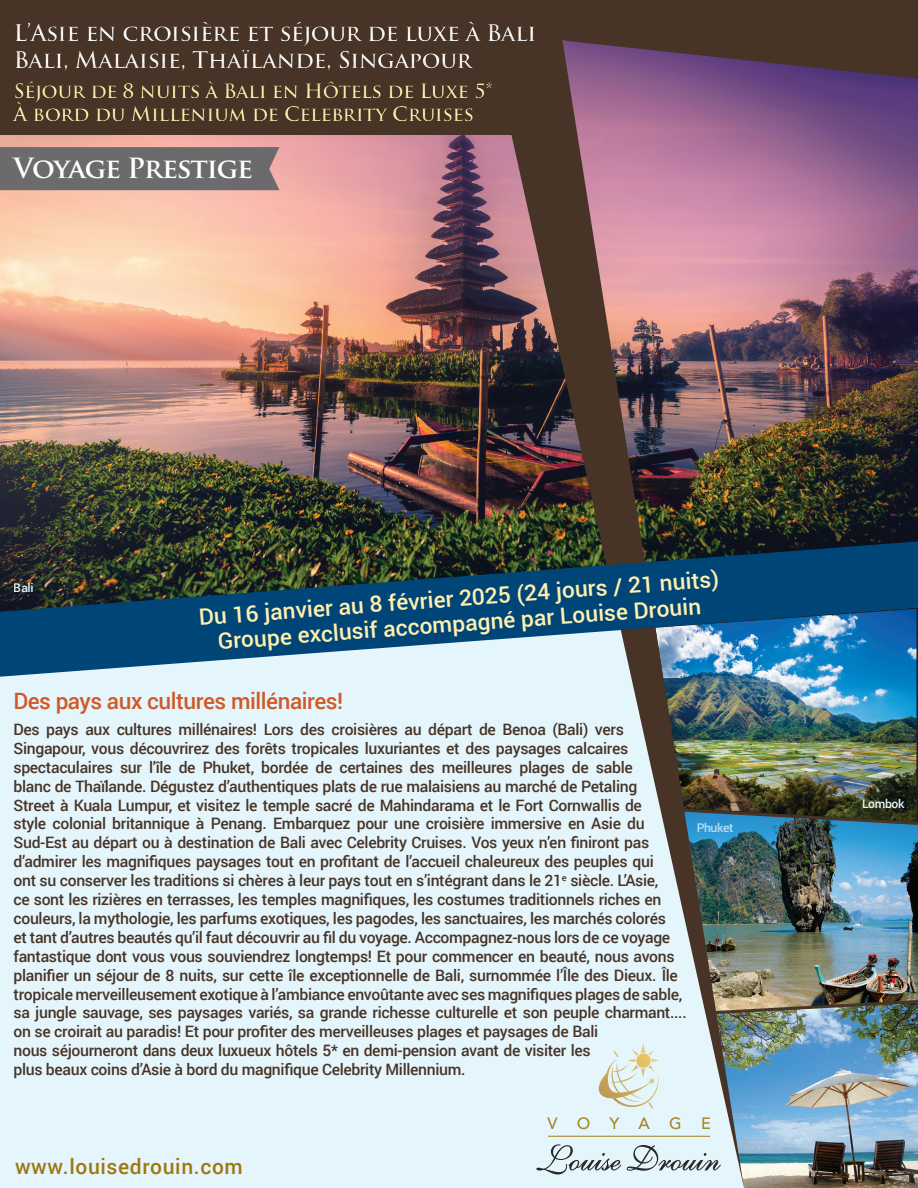
<style>
.page{position:relative;width:918px;height:1188px;background:#fff}
.page>*{position:absolute;margin:0;border:0;box-sizing:border-box;transform-origin:0 0}
.t1{font:700 27.15px "Trajan Pro";letter-spacing:-.04em;color:#fff}
.t2{font:500 22.5px/25.5px "Roboto";color:#fff0ae;text-align:center}
.t3{font:700 22.5px/27px "Trajan Pro";letter-spacing:-.02em;color:#fff}
.t4{font:500 22.5px "Roboto";letter-spacing:-.02em;color:#d15927}
.t5{font:500 21px "Roboto";letter-spacing:.03em;color:#9d7810}
.t6{font:700 19.5px/23.4px "Trajan Pro";letter-spacing:-.02em;color:#fff0ae}
.t7{font:500 15.75px/18.9px "Roboto";letter-spacing:-.02em;color:#473426}
.t8{font:500 12px "Roboto";letter-spacing:-.03em;color:#e5f5fc}
.t9{font:500 12px "Roboto";letter-spacing:-.03em;color:#fff}
</style>
<div class="page">
<img style="left:0;top:0;width:918px;height:1188px">
<svg style="left:0;top:541px;width:918px;height:136px;background:#305e79"></svg>
<svg style="left:547px;top:1117px;width:163px;height:12px;background:#dce6df"></svg>
<svg style="left:536px;top:1144px;width:85px;height:30px;background:#c6d3d9"></svg>
<svg style="left:627px;top:1145px;width:94px;height:26px;background:#bfccd2"></svg>
<svg style="left:597px;top:1043px;width:62px;height:66px;background:#e0e6da"></svg>
<hr style="left:548px;top:1136px;width:162px;height:1px;background:#ab8d31">
<div style="left:7px;top:18px;width:542px;height:123px;background:#473426"></div>
<div style="left:0;top:147px;width:279px;height:43px;background:#6b6b6e"></div>
<h2 class="t3" style="left:14px;top:19px;width:525px">L’Asie en croisière et séjour de luxe à Bali<br>Bali, Malaisie, Thaïlande, Singapour</h2>
<p class="t6" style="left:14px;top:79px;width:481px">Séjour de 8 nuits à Bali en Hôtels de Luxe 5*<br>À bord du Millenium de Celebrity Cruises</p>
<h1 class="t1" style="left:13px;top:151px;width:241px">Voyage Prestige</h1>
<p class="t8" style="left:14px;top:580px;width:21px">Bali</p>
<h2 class="t2" style="left:198px;top:603px;width:523px;rotate:-4deg">Du 16 janvier au 8 février 2025 (24 jours / 21 nuits)<br>Groupe exclusif accompagné par Louise Drouin</h2>
<h2 class="t4" style="left:14px;top:685px;width:331px">Des pays aux cultures millénaires!</h2>
<p class="t7" style="left:14px;top:719px;width:675px">Des pays aux cultures millénaires! Lors des croisières au départ de Benoa (Bali) vers Singapour, vous découvrirez des forêts tropicales luxuriantes et des paysages calcaires spectaculaires sur l’île de Phuket, bordée de certaines des meilleures plages de sable<br>blanc de Thaïlande. Dégustez d’authentiques plats de rue malaisiens au marché de Petaling<br>Street à Kuala Lumpur, et visitez le temple sacré de Mahindarama et le Fort Cornwallis de<br>style colonial britannique à Penang. Embarquez pour une croisière immersive en Asie du Sud-Est au départ ou à destination de Bali avec Celebrity Cruises. Vos yeux n’en finiront pas d’admirer les magnifiques paysages tout en profitant de l’accueil chaleureux des peuples qui<br>ont su conserver les traditions si chères à leur pays tout en s’intégrant dans le 21<sup>e</sup> siècle. L’Asie,<br>ce sont les rizières en terrasses, les temples magnifiques, les costumes traditionnels riches en couleurs, la mythologie, les parfums exotiques, les pagodes, les sanctuaires, les marchés colorés<br>et tant d’autres beautés qu’il faut découvrir au fil du voyage. Accompagnez-nous lors de ce voyage fantastique dont vous vous souviendrez longtemps! Et pour commencer en beauté, nous avons planifier un séjour de 8 nuits, sur cette île exceptionnelle de Bali, surnommée l’Île des Dieux. Île tropicale merveilleusement exotique à l’ambiance envoûtante avec ses magnifiques plages de sable, sa jungle sauvage, ses paysages variés, sa grande richesse culturelle et son peuple charmant.... on se croirait au paradis! Et pour profiter des merveilleuses plages et paysages de Bali<br>nous séjourneront dans deux luxueux hôtels 5* en demi-pension avant de visiter les<br>plus beaux coins d’Asie à bord du magnifique Celebrity Millennium.</p>
<p class="t9" style="left:697px;top:819px;width:38px">Phuket</p>
<h3 class="t5" style="left:15px;top:1151px;width:229px">www.louisedrouin.com</h3>
<p class="t8" style="left:862px;top:795px;width:44px">Lombok</p>
</div>
